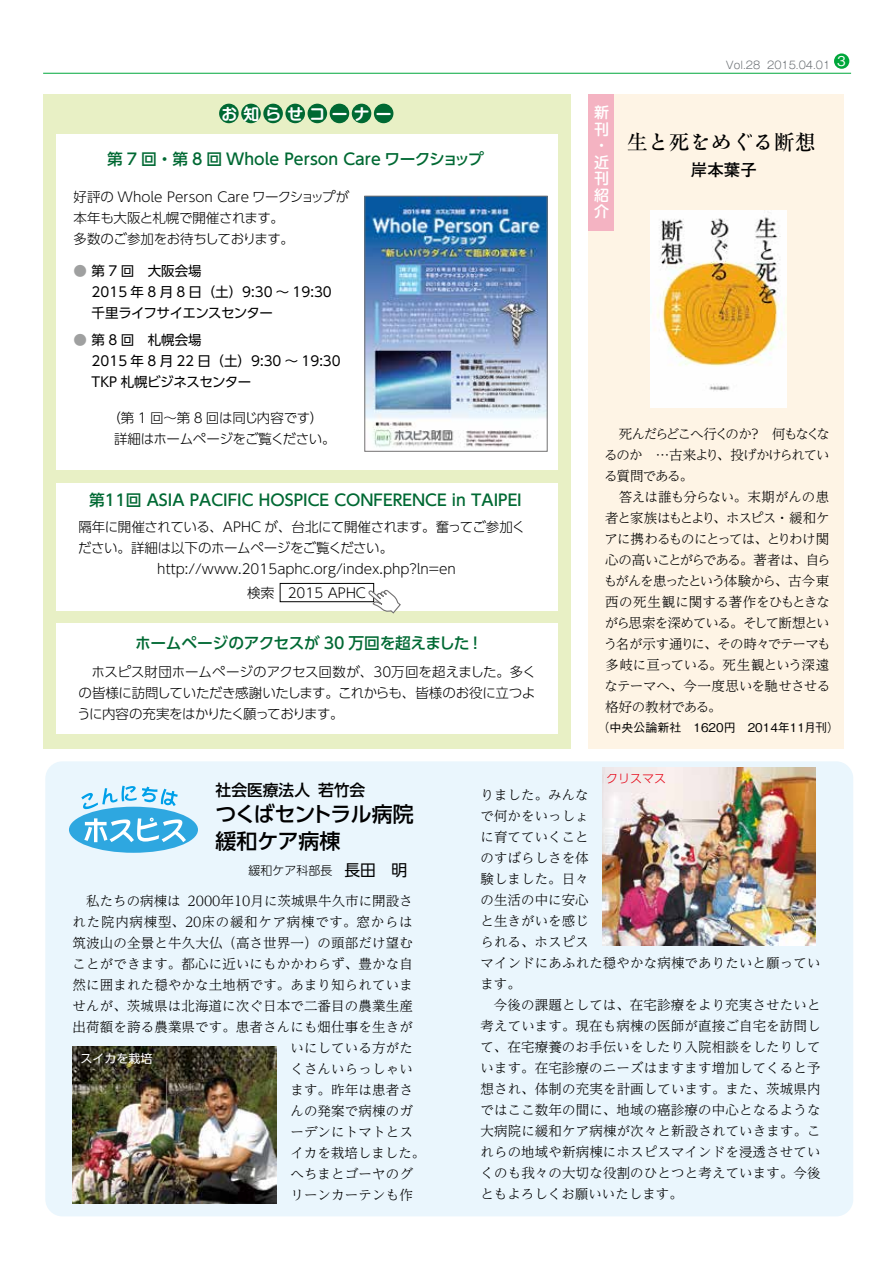
<style>
.page{position:relative;width:893px;height:1263px;background:#fff}
.page>*{position:absolute;margin:0;border:0;box-sizing:border-box;transform-origin:0 0}
.t1{font:500 21px/27px "UD Shin Go Pro";letter-spacing:-.02em;color:#000}
.t2{font:500 21px "Shuuei 5 Std";color:#000}
.t3{font:700 16.5px "Futo Go B101 Pro";color:#000}
.t4{font:500 15.75px "UD Shin Go Pro";color:#006933}
.t5{font:500 15.75px "UD Shin Go Pro";letter-spacing:-.02em;color:#006933}
.t6{font:500 15.75px "UD Shin Go Pro";color:#000}
.t7{font:700 15.75px "Shin M Go Pro De";letter-spacing:.4em;color:#fff}
.t8{font:500 15px/16.5px "Shin M Go Pro";color:#fff}
.t9{font:300 13.5px/21px "UD Reimin Pro";letter-spacing:.01em;color:#000;text-align:justify}
.t10{font:300 13.5px/21px "UD Shin Go Pro";letter-spacing:-.02em;color:#000}
.t11{font:300 13.5px "UD Shin Go Pro";color:#000}
.t12{font:13.5px/21px "UD Shin Go Pro";letter-spacing:-.02em;color:#000}
.t13{font:13.5px/21px "UD Shin Go Pro";color:#000}
.t14{font:300 13.5px "UD Reimin Pro";letter-spacing:.055em;color:#000}
.t15{font:500 13.5px "Gothic BBB Pro";color:#fff}
.t16{font:500 12px "Gothic BBB Pro";color:#000}
.t17{font:300 12px "UD Shin Go Pro";color:#000}
.t18{font:12px "UD Shin Go Pro";color:#fff}
.t19{font:300 12px "UD Shin Go Pro";color:#e60012}
.t20{font:300 10.5px "Gothic MB101 Pro";color:#686d71}
.s1{font-family:"Ryumin Pro"}
.s2{color:#9fa0a0}
.s3{font-weight:400;font-size:15.75px}
</style>
<div class="page">
<div style="left:589px;top:94px;width:255px;height:655px;background:#fef4e5"></div>
<hr style="left:43px;top:73px;width:808px;height:1px;background:#00a73b">
<div style="left:834px;top:53px;width:15px;height:16px;background:#00a73b;border-radius:50%"></div>
<div style="left:43px;top:94px;width:528px;height:655px;background:#e8f0c5"></div>
<div style="left:285px;top:104px;width:20px;height:19px;background:#006933;border-radius:50%"></div>
<div style="left:263px;top:104px;width:20px;height:19px;background:#006933;border-radius:50%"></div>
<div style="left:241px;top:104px;width:20px;height:19px;background:#006933;border-radius:50%"></div>
<div style="left:219px;top:104px;width:20px;height:19px;background:#006933;border-radius:50%"></div>
<div style="left:308px;top:104px;width:19px;height:19px;background:#006933;border-radius:50%"></div>
<div style="left:330px;top:104px;width:19px;height:19px;background:#006933;border-radius:50%"></div>
<div style="left:352px;top:104px;width:19px;height:19px;background:#006933;border-radius:50%"></div>
<div style="left:374px;top:104px;width:19px;height:19px;background:#006933;border-radius:50%"></div>
<div style="left:56px;top:623px;width:502px;height:111px;background:#fff"></div>
<div style="left:56px;top:483px;width:502px;height:128px;background:#fff"></div>
<div style="left:56px;top:134px;width:502px;height:336px;background:#fff"></div>
<div style="left:45px;top:761px;width:808px;height:455px;background:#eaf6fd;border-radius:17px"></div>
<div style="left:69px;top:807px;width:129px;height:46px;background:#2ea7e0;border-radius:50%"></div>
<svg style="left:84px;top:818px;width:102px;height:24px"></svg>
<svg style="left:81px;top:786px;width:97px;height:23px"></svg>
<div style="left:588px;top:94px;width:26px;height:136px;background:#f4b3c2"></div>
<div style="left:280px;top:583px;width:94px;height:19px;border:1px solid #000"></div>
<img style="left:650px;top:210px;width:136px;height:198px">
<img style="left:367px;top:198px;width:178px;height:249px">
<div style="left:365px;top:196px;width:182px;height:255px;border:1px solid #727171"></div>
<img style="left:602px;top:768px;width:213px;height:178px">
<img style="left:72px;top:1046px;width:204px;height:158px">
<svg style="left:367px;top:588px;width:34px;height:26px"></svg>
<p class="t20" style="left:726px;top:56px;width:106px">Vol.28 2015.04.01</p>
<p class="t15" style="left:837px;top:50px;width:10px">3</p>
<p class="t7" style="left:221px;top:101px;width:172px">お知らせコーナー</p>
<p class="t8" style="left:594px;top:103px;width:16px">新刊・近刊紹介</p>
<h1 class="t2" style="left:627px;top:128px;width:190px"><span class="s1">生</span>と<span class="s1">死</span>をめぐる<span class="s1">断想</span></h1>
<p class="t4" style="left:107px;top:147px;width:378px">第 7 回・第 8 回 Whole Person Care ワークショップ</p>
<p class="t3" style="left:691px;top:157px;width:67px">岸本葉子</p>
<p class="t10" style="left:74px;top:186px;width:277px">好評の Whole Person Care ワークショップが本年も大阪と札幌で開催されます。<br>多数のご参加をお待ちしております。</p>
<p class="t12" style="left:92px;top:260px;width:242px;text-indent:-18px"><span class="s2">●</span> 第 7 回　大阪会場<br>2015 年 8 月 8 日（土）9:30 ～ 19:30千里ライフサイエンスセンター</p>
<p class="t13" style="left:92px;top:329px;width:251px;text-indent:-18px"><span class="s2">●</span> 第 8 回　札幌会場<br>2015 年 8 月 22 日（土）9:30 ～ 19:30<br>TKP 札幌ビジネスセンター</p>
<p class="t10" style="left:114px;top:407px;width:223px;text-indent:-7px">（第 1 回～第 8 回は同じ内容です）詳細はホームページをご覧ください。</p>
<p class="t9" style="left:604px;top:423px;width:227px;text-indent:15px">死んだらどこへ行くのか？　何もなくなるのか　…古来より、投げかけられている質問である。</p>
<p class="t9" style="left:604px;top:486px;width:228px;text-indent:15px">答えは誰も分らない。末期がんの患者と家族はもとより、ホスピス・緩和ケアに携わるものにとっては、とりわけ関心の高いことがらである。著者は、自らもがんを患ったという体験から、古今東西の死生観に関する著作をひもときながら思索を深めている。そして断想という名が示す通りに、その時々でテーマも多岐に亘っている。死生観という深遠なテーマへ、今一度思いを馳せさせる格好の教材である。</p>
<p class="t16" style="left:597px;top:718px;width:243px">（中央公論新社　1620円　2014年11月刊）</p>
<p class="t4" style="left:89px;top:487px;width:434px">第11回 ASIA PACIFIC HOSPICE CONFERENCE in TAIPEI</p>
<p class="t10" style="left:78px;top:516px;width:448px">隔年に開催されている、APHC が、台北にて開催されます。奮ってご参加く</p>
<p class="t10" style="left:78px;top:537px;width:344px">ださい。詳細は以下のホームページをご覧ください。　　</p>
<p class="t11" style="left:157px;top:558px;width:300px">http://www.2015aphc.org/index.php?ln=en</p>
<p class="t11" style="left:247px;top:582px;width:120px">検索　2015 APHC</p>
<p class="t5" style="left:135px;top:630px;width:350px">ホームページのアクセスが 30 万回を超えました！</p>
<p class="t10" style="left:77px;top:661px;width:460px;text-align:justify">　ホスピス財団ホームページのアクセス回数が、30万回を超えました。多くの皆様に訪問していただき感謝いたします。これからも、皆様のお役に立つように内容の充実をはかりたく願っております。</p>
<p class="t6" style="left:216px;top:777px;width:151px">社会医療法人若竹会</p>
<h1 class="t1" style="left:215px;top:800px;width:200px">つくばセントラル病院緩和ケア病棟</h1>
<p class="t17" style="left:248px;top:860px;width:160px">緩和ケア科部長　<span class="s3">長田　明</span></p>
<p class="t9" style="left:86px;top:890px;width:328px">私たちの病棟は 2000年10月に茨城県牛久市に開設さ</p>
<p class="t14" style="left:73px;top:911px;width:342px">れた院内病棟型、20床の緩和ケア病棟です。窓からは</p>
<p class="t9" style="left:73px;top:932px;width:342px">筑波山の全景と牛久大仏（高さ世界一）の頭部だけ望む</p>
<p class="t9" style="left:73px;top:953px;width:342px">ことができます。都心に近いにもかかわらず、豊かな自</p>
<p class="t9" style="left:73px;top:974px;width:342px">然に囲まれた穏やかな土地柄です。あまり知られていま</p>
<p class="t9" style="left:73px;top:995px;width:342px">せんが、茨城県は北海道に次ぐ日本で二番目の農業生産</p>
<p class="t9" style="left:73px;top:1016px;width:342px">出荷額を誇る農業県です。患者さんにも畑仕事を生きが</p>
<p class="t9" style="left:290px;top:1037px;width:124px">いにしている方がた</p>
<p class="t9" style="left:290px;top:1058px;width:124px">くさんいらっしゃい</p>
<p class="t9" style="left:290px;top:1079px;width:124px">ます。昨年は患者さ</p>
<p class="t9" style="left:290px;top:1100px;width:124px">んの発案で病棟のガ</p>
<p class="t9" style="left:290px;top:1121px;width:124px">ーデンにトマトとス</p>
<p class="t9" style="left:290px;top:1142px;width:136px">イカを栽培しました。</p>
<p class="t9" style="left:290px;top:1163px;width:124px">へちまとゴーヤのグ</p>
<p class="t9" style="left:290px;top:1184px;width:124px">リーンカーテンも作</p>
<p class="t18" style="left:80px;top:1049px;width:74px">スイカを栽培</p>
<p class="t19" style="left:606px;top:769px;width:61px">クリスマス</p>
<p class="t9" style="left:480px;top:784px;width:342px;text-align:left">りました。みんな<br>で何かをいっしょ<br>に育てていくこと<br>のすばらしさを体<br>験しました。日々<br>の生活の中に安心<br>と生きがいを感じ<br>られる、ホスピス<br>マインドにあふれた穏やかな病棟でありたいと願っています。</p>
<p class="t9" style="left:480px;top:994px;width:342px;text-indent:14px">今後の課題としては、在宅診療をより充実させたいと考えています。現在も病棟の医師が直接ご自宅を訪問して、在宅療養のお手伝いをしたり入院相談をしたりしています。在宅診療のニーズはますます増加してくると予想され、体制の充実を計画しています。また、茨城県内ではここ数年の間に、地域の癌診療の中心となるような大病院に緩和ケア病棟が次々と新設されていきます。これらの地域や新病棟にホスピスマインドを浸透させていくのも我々の大切な役割のひとつと考えています。今後ともよろしくお願いいたします。</p>
</div>
